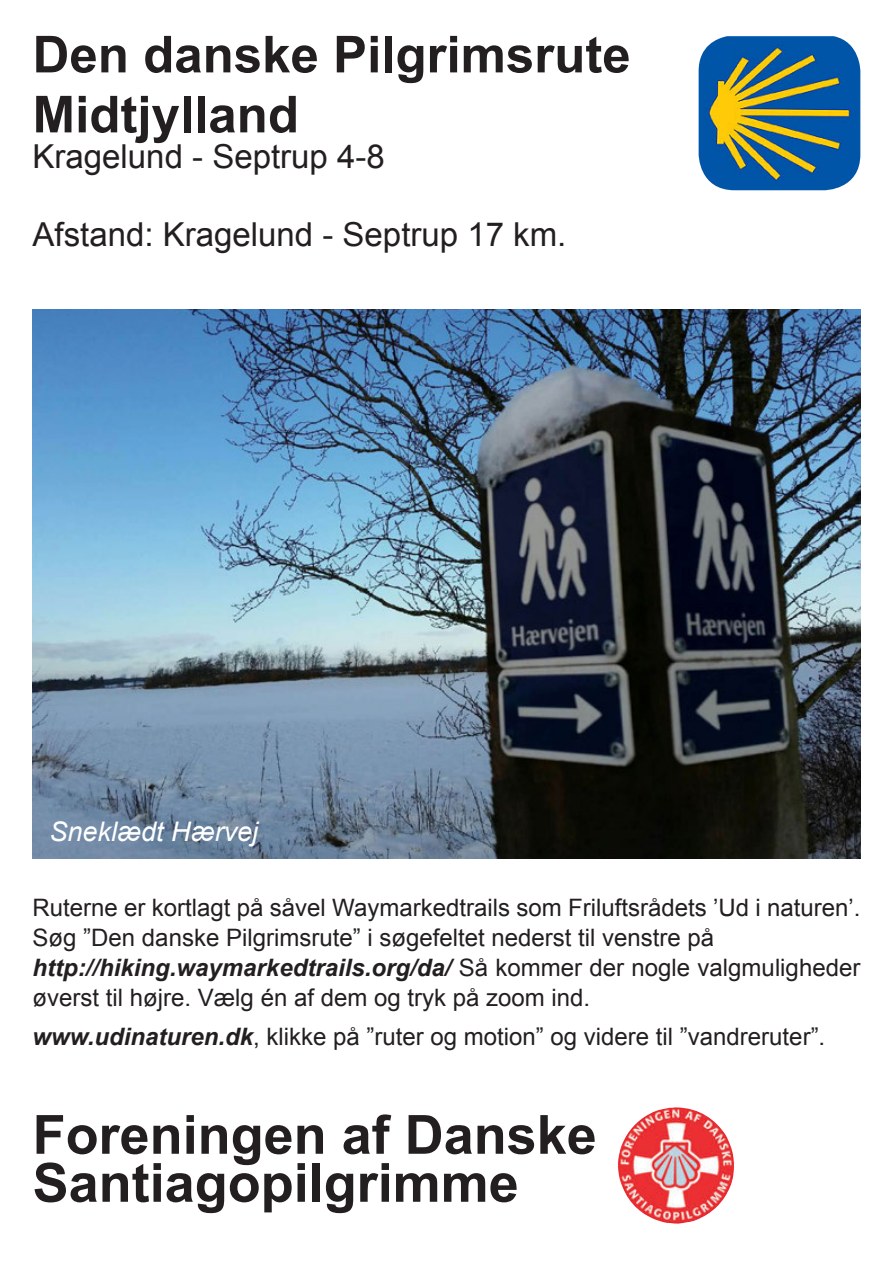
<style>
.page{position:relative;width:893px;height:1263px;background:#fff}
.page>*{position:absolute;margin:0;border:0;box-sizing:border-box;transform-origin:0 0}
.t1{font:700 54px/48px "Arial";color:#231f20}
.t2{font:700 51px/60px "Arial";color:#231f20}
.t3{font:33px "Arial";color:#231f20}
.t4{font:italic 27px "Arial";color:#fff}
.t5{font:24px/30px "Arial";color:#231f20}
.s1{font-weight:700;font-style:italic}
</style>
<div class="page">
<img style="left:33px;top:309px;width:827px;height:549px">
<img style="left:617px;top:1107px;width:117px;height:117px">
<img style="left:699px;top:36px;width:161px;height:154px">
<h2 class="t2" style="left:33px;top:26px;width:600px">Den danske Pilgrimsrute<br>Midtjylland</h2>
<h3 class="t3" style="left:33px;top:135px;width:354px">Kragelund - Septrup 4-8</h3>
<h3 class="t3" style="left:33px;top:213px;width:535px">Afstand: Kragelund - Septrup 17 km.</h3>
<p class="t4" style="left:50px;top:814px;width:210px">Sneklædt Hærvej</p>
<p class="t5" style="left:33px;top:892px;width:829px">Ruterne er kortlagt på såvel Waymarkedtrails som Friluftsrådets ’Ud i naturen’.<br>Søg ”Den danske Pilgrimsrute” i søgefeltet nederst til venstre på <span class="s1">http://hiking.waymarkedtrails.org/da/</span> Så kommer der nogle valgmuligheder øverst til højre. Vælg én af dem og tryk på zoom ind.</p>
<p class="t5" style="left:33px;top:1021px;width:794px"><span class="s1">www.udinaturen.dk</span>, klikke på ”ruter og motion” og videre til ”vandreruter”.</p>
<h1 class="t1" style="left:33px;top:1112px;width:566px">Foreningen af Danske<br>Santiagopilgrimme</h1>
</div>
